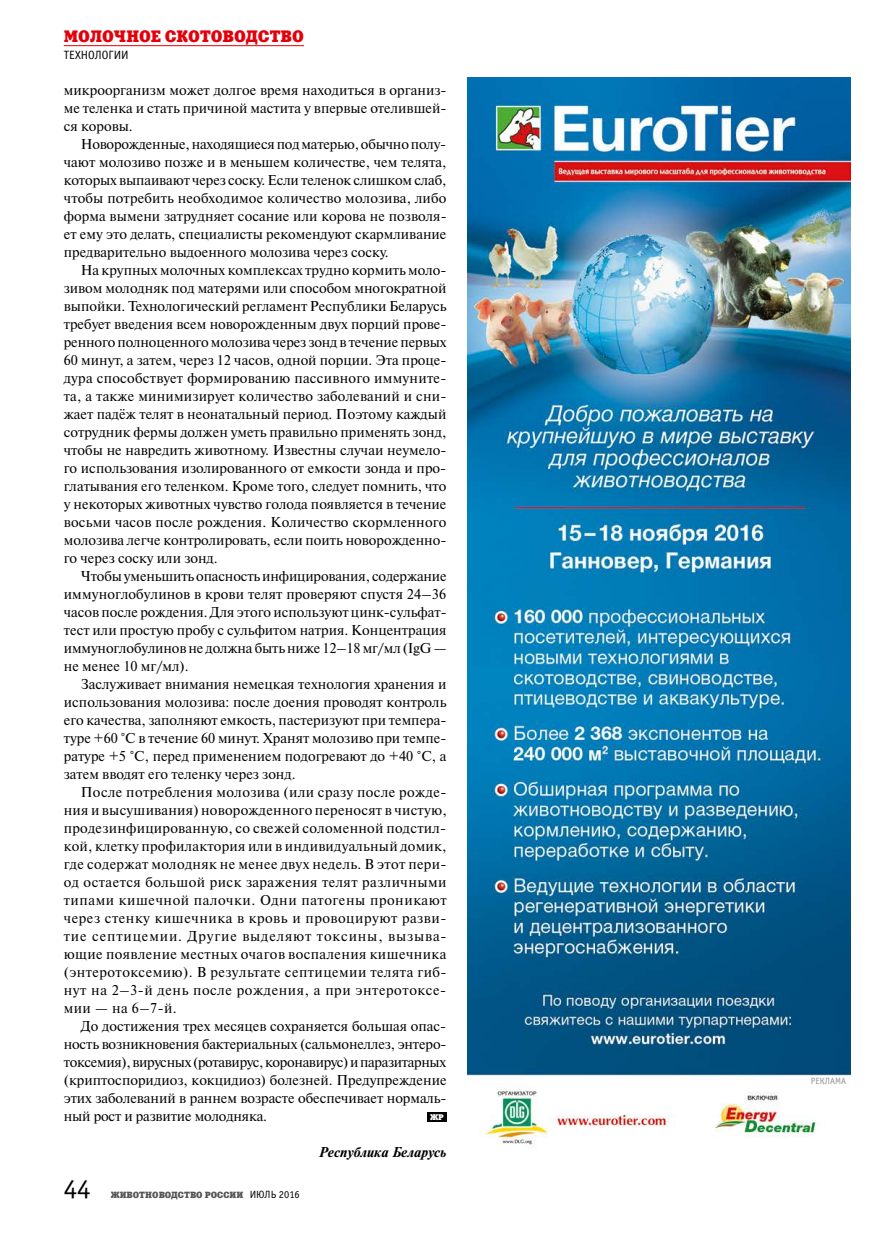
<style>
.page{position:relative;width:893px;height:1234px;background:#fff}
.page>*{position:absolute;margin:0;border:0;box-sizing:border-box;transform-origin:0 0}
.t1{font:27px "Officina Sans C";color:#000}
.t2{font:16.5px "Xenia C";color:#e3000b}
.t3{font:14.25px/18px "Newton C";color:#000;text-align:justify}
.t4{font:italic 700 14.25px "Newton C";color:#000}
.t5{font:12px "Officina Sans C";color:#000}
.t6{font:9px "Xenia C";color:#565655}
.t7{font:9px "Officina Sans C";color:#919291}
.t8{font:8.25px "Xenia C";color:#fff}
.s1{font-family:"Officina Sans C";font-size:10.5px;color:#000}
</style>
<div class="page">
<hr style="left:64px;top:45px;width:240px;height:1px;background:#e3000b">
<div style="left:427px;top:1111px;width:19px;height:10px;background:#000"></div>
<img style="left:468px;top:77px;width:382px;height:1068px">
<p class="t2" style="left:64px;top:26px;width:242px">МОЛОЧНОЕ СКОТОВОДСТВО</p>
<p class="t5" style="left:64px;top:48px;width:67px">ТЕХНОЛОГИИ</p>
<p class="t3" style="left:64px;top:81px;width:384px">микроорганизм может долгое время находиться в организ&shy;ме теленка и стать причиной мастита у впервые отелившей&shy;ся коровы.</p>
<p class="t3" style="left:64px;top:135px;width:384px;text-indent:17px">Новорожденные, находящиеся под матерью, обычно полу&shy;чают молозиво позже и в меньшем количестве, чем телята, которых выпаивают через соску. Если теленок слишком слаб, чтобы потребить необходимое количество молозива, либо форма вымени затрудняет сосание или корова не позволя&shy;ет ему это делать, специалисты рекомендуют скармливание предварительно выдоенного молозива через соску.</p>
<p class="t3" style="left:64px;top:261px;width:384px;text-indent:17px">На крупных молочных комплексах трудно кормить моло&shy;зивом молодняк под матерями или способом многократной выпойки. Технологический регламент Республики Беларусь требует введения всем новорожденным двух порций прове&shy;ренного полноценного молозива через зонд в течение первых 60 минут, а затем, через 12 часов, одной порции. Эта проце&shy;дура способствует формированию пассивного иммуните&shy;та, а также минимизирует количество заболеваний и сни&shy;жает падёж телят в неонатальный период. Поэтому каждый сотрудник фермы должен уметь правильно применять зонд, чтобы не навредить животному. Известны случаи неумело&shy;го использования изолированного от емкости зонда и про&shy;глатывания его теленком. Кроме того, следует помнить, что у некоторых животных чувство голода появляется в течение восьми часов после рождения. Количество скормленного молозива легче контролировать, если поить новорожденно&shy;го через соску или зонд.</p>
<p class="t3" style="left:64px;top:567px;width:384px;text-align:left;text-indent:17px">Чтобы уменьшить опасность инфицирования, содержание иммуноглобулинов в крови телят проверяют спустя 24–36 часов после рождения. Для этого используют цинк-сульфат&shy;тест или простую пробу с сульфитом натрия. Концентрация иммуноглобулинов не должна быть ниже 12–18 мг/мл (IgG— не менее 10 мг/мл).</p>
<p class="t3" style="left:64px;top:675px;width:384px;text-indent:17px">Заслуживает внимания немецкая технология хранения и использования молозива: после доения проводят контроль его качества, заполняют емкость, пастеризуют при темпера&shy;туре +60 °С в течение 60 минут. Хранят молозиво при темпе&shy;ратуре +5 °С, перед применением подогревают до +40 °С, а затем вводят его теленку через зонд.</p>
<p class="t3" style="left:64px;top:783px;width:384px;text-indent:17px">После потребления молозива (или сразу после рожде&shy;ния и высушивания) новорожденного переносят в чистую, продезинфицированную, со свежей соломенной подстил&shy;кой, клетку профилактория или в индивидуальный домик, где содержат молодняк не менее двух недель. В этот пери&shy;од остается большой риск заражения телят различными типами кишечной палочки. Одни патогены проникают через стенку кишечника в кровь и провоцируют разви&shy;тие септицемии. Другие выделяют токсины, вызыва&shy;ющие появление местных очагов воспаления кишечника (энтеротоксемию). В результате септицемии телята гиб&shy;нут на 2–3-й день после рождения, а при энтеротоксе&shy;мии — на 6–7-й.</p>
<p class="t3" style="left:64px;top:1017px;width:384px;text-indent:17px">До достижения трех месяцев сохраняется большая опас&shy;ность возникновения бактериальных (сальмонеллез, энтеро&shy;токсемия), вирусных (ротавирус, коронавирус) и паразитарных (криптоспоридиоз, кокцидиоз) болезней. Предупреждение этих заболеваний в раннем возрасте обеспечивает нормаль&shy;ный рост и развитие молодняка.</p>
<p class="t8" style="left:430px;top:1111px;width:15px">ЖР</p>
<p class="t4" style="left:319px;top:1144px;width:129px">Республика Беларусь</p>
<h1 class="t1" style="left:64px;top:1174px;width:28px">44</h1>
<p class="t6" style="left:111px;top:1188px;width:191px">ЖИВОТНОВОДСТВО РОССИИ <span class="s1">ИЮЛЬ 2016</span></p>
<p class="t7" style="left:811px;top:1075px;width:37px">РЕКЛАМА</p>
</div>
